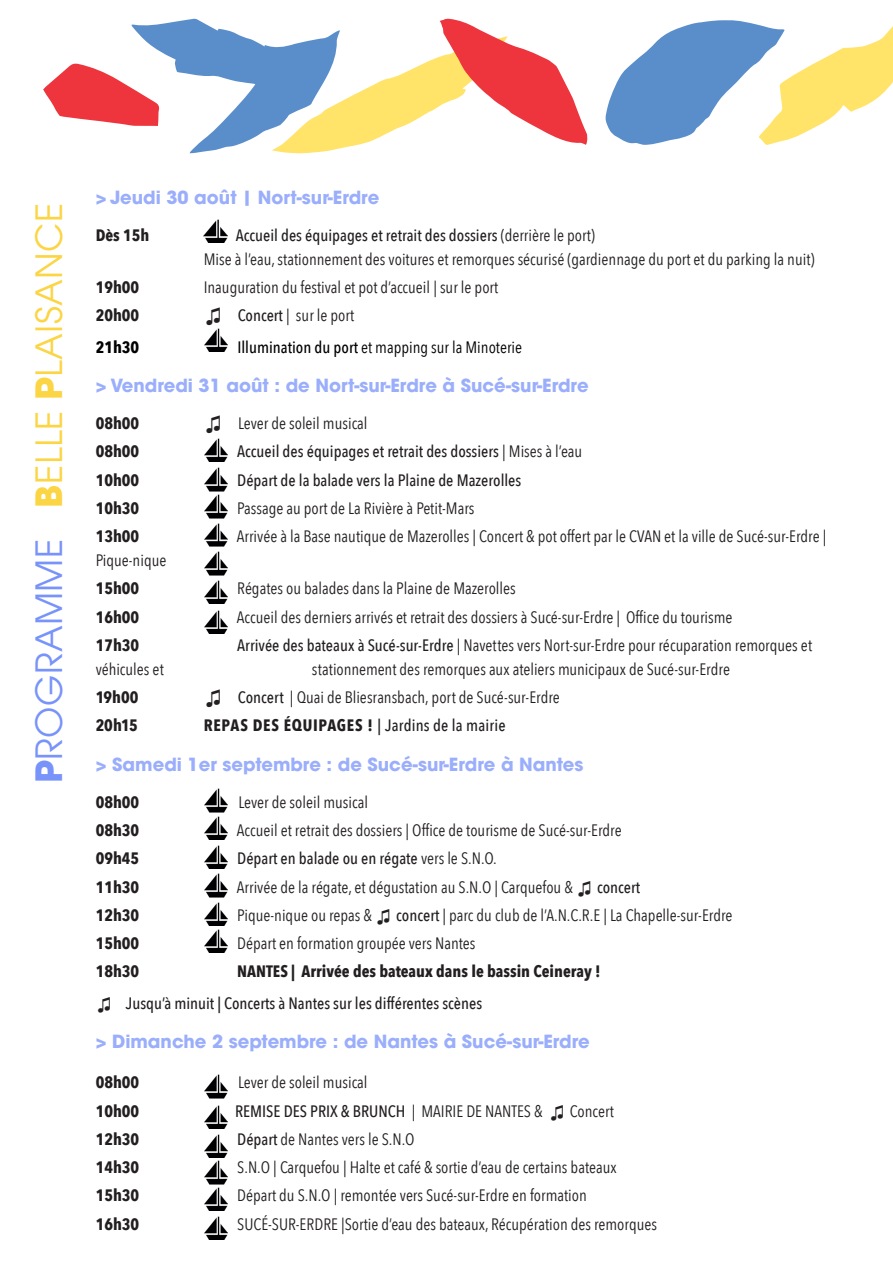
<style>
.page{position:relative;width:893px;height:1263px;background:#fff}
.page>*{position:absolute;margin:0;border:0;box-sizing:border-box;transform-origin:0 0}
.t1{font:36px "ITC Avant Garde Std";letter-spacing:.01em;color:#fbd544}
.t2{font:700 18px "ITC Avant Garde Std";color:#9aaefb}
.t3{font:16.5px "Avenir Next Condensed";color:#231f20}
.t4{font:500 16.5px "Avenir Next Condensed";color:#231f20}
.t5{font:700 16.5px "Avenir Next Condensed";color:#231f20}
.t6{font:16.5px "Avenir Next Condensed";color:#000}
.t7{font:700 16.5px "Avenir Next Condensed";letter-spacing:.045em;color:#231f20}
.t8{font:700 16.5px "Avenir Next Condensed";color:#000}
.s1{font-weight:700;color:#7893fa}
.s2{color:#7893fa}
.s3{font-weight:700}
.s4{font-weight:400}
.s5{font-family:"Century Gothic";font-size:18.75px}
.s6{font-weight:500}
.s7{font-family:"Century Gothic"}
.s8{font-family:"Century Gothic";font-weight:400}
</style>
<div class="page">
<img style="left:204px;top:219px;width:24px;height:23px">
<img style="left:204px;top:328px;width:24px;height:24px">
<img style="left:204px;top:439px;width:24px;height:23px">
<img style="left:204px;top:468px;width:24px;height:23px">
<img style="left:204px;top:495px;width:24px;height:23px">
<img style="left:204px;top:523px;width:24px;height:23px">
<img style="left:204px;top:580px;width:24px;height:24px">
<img style="left:204px;top:610px;width:24px;height:23px">
<img style="left:204px;top:789px;width:24px;height:23px">
<img style="left:204px;top:816px;width:24px;height:24px">
<img style="left:204px;top:845px;width:24px;height:23px">
<img style="left:204px;top:874px;width:24px;height:23px">
<img style="left:204px;top:902px;width:24px;height:24px">
<img style="left:204px;top:929px;width:24px;height:23px">
<img style="left:204px;top:1075px;width:24px;height:23px">
<img style="left:204px;top:1106px;width:24px;height:23px">
<img style="left:204px;top:1134px;width:24px;height:24px">
<img style="left:204px;top:1161px;width:24px;height:23px">
<img style="left:204px;top:1187px;width:24px;height:24px">
<img style="left:204px;top:1216px;width:24px;height:23px">
<img style="left:204px;top:552px;width:24px;height:23px">
<svg style="left:605px;top:20px;width:288px;height:125px"></svg>
<svg style="left:43px;top:19px;width:545px;height:135px"></svg>
<p class="t1" style="left:26px;top:783px;width:582px;rotate:-90deg"><span class="s1">P</span><span class="s2">ROGRAMME</span> <span class="s3">B</span>ELLE <span class="s3">P</span>LAISANCE</p>
<p class="t2" style="left:96px;top:185px;width:285px">&gt; Jeudi 30 août | Nort-sur-Erdre</p>
<p class="t5" style="left:96px;top:225px;width:55px">Dès 15h</p>
<p class="t4" style="left:236px;top:225px;width:361px">Accueil des équipages et retrait des dossiers <span class="s4">(derrière le port)</span></p>
<p class="t3" style="left:204px;top:245px;width:612px">Mise à l’eau, stationnement des voitures et remorques sécurisé (gardiennage du port et du parking la nuit)</p>
<p class="t5" style="left:96px;top:277px;width:45px">19h00</p>
<p class="t3" style="left:204px;top:273px;width:296px">Inauguration du festival et pot d’accueil | sur le port</p>
<p class="t5" style="left:96px;top:305px;width:45px">20h00</p>
<p class="t3" style="left:204px;top:301px;width:152px"><span class="s5">♫</span> <span class="s6">Concert</span> | sur le port</p>
<p class="t8" style="left:96px;top:337px;width:45px">21h30</p>
<p class="t6" style="left:237px;top:333px;width:286px"><span class="s6">Illumination du port</span> et mapping sur la Minoterie</p>
<p class="t2" style="left:96px;top:374px;width:494px">&gt; Vendredi 31 août : de Nort-sur-Erdre à Sucé-sur-Erdre</p>
<p class="t5" style="left:96px;top:413px;width:45px">08h00</p>
<p class="t3" style="left:204px;top:409px;width:165px"><span class="s5">♫</span> Lever de soleil musical</p>
<p class="t5" style="left:96px;top:441px;width:45px">08h00</p>
<p class="t4" style="left:237px;top:442px;width:347px">Accueil des équipages et retrait des dossiers <span class="s4">| Mises à l’eau</span></p>
<p class="t5" style="left:96px;top:470px;width:45px">10h00</p>
<p class="t4" style="left:237px;top:470px;width:286px">Départ de la balade vers la Plaine de Mazerolles</p>
<p class="t5" style="left:96px;top:498px;width:45px">10h30</p>
<p class="t3" style="left:237px;top:494px;width:239px">Passage au port de La Rivière à Petit-Mars</p>
<p class="t5" style="left:96px;top:526px;width:45px">13h00</p>
<p class="t3" style="left:237px;top:522px;width:591px">Arrivée à la Base nautique de Mazerolles | Concert &amp; pot offert par le CVAN et la ville de Sucé-sur-Erdre |</p>
<p class="t3" style="left:96px;top:546px;width:72px">Pique-nique</p>
<p class="t5" style="left:96px;top:578px;width:45px">15h00</p>
<p class="t3" style="left:237px;top:574px;width:280px">Régates ou balades dans la Plaine de Mazerolles</p>
<p class="t5" style="left:96px;top:607px;width:45px">16h00</p>
<p class="t3" style="left:237px;top:603px;width:497px">Accueil des derniers arrivés et retrait des dossiers à Sucé-sur-Erdre | Office du tourisme</p>
<p class="t5" style="left:96px;top:635px;width:45px">17h30</p>
<p class="t3" style="left:237px;top:631px;width:576px"><span class="s6">Arrivée des bateaux à Sucé-sur-Erdre</span> | Navettes vers Nort-sur-Erdre pour récuparation remorques et</p>
<p class="t3" style="left:96px;top:655px;width:70px">véhicules et</p>
<p class="t3" style="left:312px;top:655px;width:420px">stationnement des remorques aux ateliers municipaux de Sucé-sur-Erdre</p>
<p class="t5" style="left:96px;top:687px;width:44px">19h00</p>
<p class="t3" style="left:204px;top:683px;width:358px"><span class="s5">♫</span> <span class="s6">Concert</span> | Quai de Bliesransbach, port de Sucé-sur-Erdre</p>
<p class="t5" style="left:96px;top:715px;width:44px">20h15</p>
<p class="t7" style="left:204px;top:715px;width:303px">REPAS DES ÉQUIPAGES ! <span class="s6">| Jardins de la mairie</span></p>
<p class="t2" style="left:96px;top:752px;width:489px">&gt; Samedi 1er septembre : de Sucé-sur-Erdre à Nantes</p>
<p class="t5" style="left:96px;top:792px;width:45px">08h00</p>
<p class="t3" style="left:204px;top:788px;width:166px"><span class="s7">♫</span> Lever de soleil musical</p>
<p class="t5" style="left:96px;top:820px;width:45px">08h30</p>
<p class="t3" style="left:237px;top:816px;width:386px">Accueil et retrait des dossiers | Office de tourisme de Sucé-sur-Erdre</p>
<p class="t5" style="left:96px;top:848px;width:45px">09h45</p>
<p class="t4" style="left:237px;top:849px;width:261px">Départ en balade ou en régate <span class="s4">vers le S.N.O.</span></p>
<p class="t5" style="left:96px;top:877px;width:45px">11h30</p>
<p class="t3" style="left:237px;top:873px;width:405px">Arrivée de la régate, et dégustation au S.N.O | Carquefou &amp; <span class="s7">♫</span> <span class="s6">concert</span></p>
<p class="t5" style="left:96px;top:905px;width:45px">12h30</p>
<p class="t3" style="left:237px;top:901px;width:497px">Pique-nique ou repas &amp; <span class="s7">♫</span> <span class="s6">concert</span> | parc du club de l’A.N.C.R.E | La Chapelle-sur-Erdre</p>
<p class="t5" style="left:96px;top:933px;width:45px">15h00</p>
<p class="t3" style="left:237px;top:929px;width:240px">Départ en formation groupée vers Nantes</p>
<p class="t5" style="left:96px;top:961px;width:45px">18h30</p>
<p class="t5" style="left:237px;top:961px;width:365px">NANTES | Arrivée des bateaux dans le bassin Ceineray !</p>
<p class="t4" style="left:96px;top:993px;width:388px"><span class="s8">♫</span> Jusqu’à minuit | Concerts à Nantes sur les différentes scènes</p>
<p class="t2" style="left:96px;top:1030px;width:496px">&gt; Dimanche 2 septembre : de Nantes à Sucé-sur-Erdre</p>
<p class="t5" style="left:96px;top:1072px;width:45px">08h00</p>
<p class="t3" style="left:204px;top:1068px;width:165px"><span class="s5">♫</span> Lever de soleil musical</p>
<p class="t5" style="left:96px;top:1100px;width:45px">10h00</p>
<p class="t3" style="left:235px;top:1096px;width:380px"><span class="s6">REMISE DES PRIX &amp; BRUNCH</span> | MAIRIE DE NANTES &amp; <span class="s7">♫</span> Concert</p>
<p class="t5" style="left:96px;top:1129px;width:45px">12h30</p>
<p class="t3" style="left:237px;top:1125px;width:179px"><span class="s6">Départ</span> de Nantes vers le S.N.O</p>
<p class="t5" style="left:96px;top:1157px;width:45px">14h30</p>
<p class="t3" style="left:237px;top:1153px;width:381px">S.N.O | Carquefou | Halte et café &amp; sortie d’eau de certains bateaux</p>
<p class="t5" style="left:96px;top:1185px;width:45px">15h30</p>
<p class="t3" style="left:237px;top:1181px;width:351px">Départ du S.N.O | remontée vers Sucé-sur-Erdre en formation</p>
<p class="t5" style="left:96px;top:1213px;width:45px">16h30</p>
<p class="t3" style="left:237px;top:1209px;width:421px">SUCÉ-SUR-ERDRE |Sortie d’eau des bateaux, Récupération des remorques</p>
</div>
